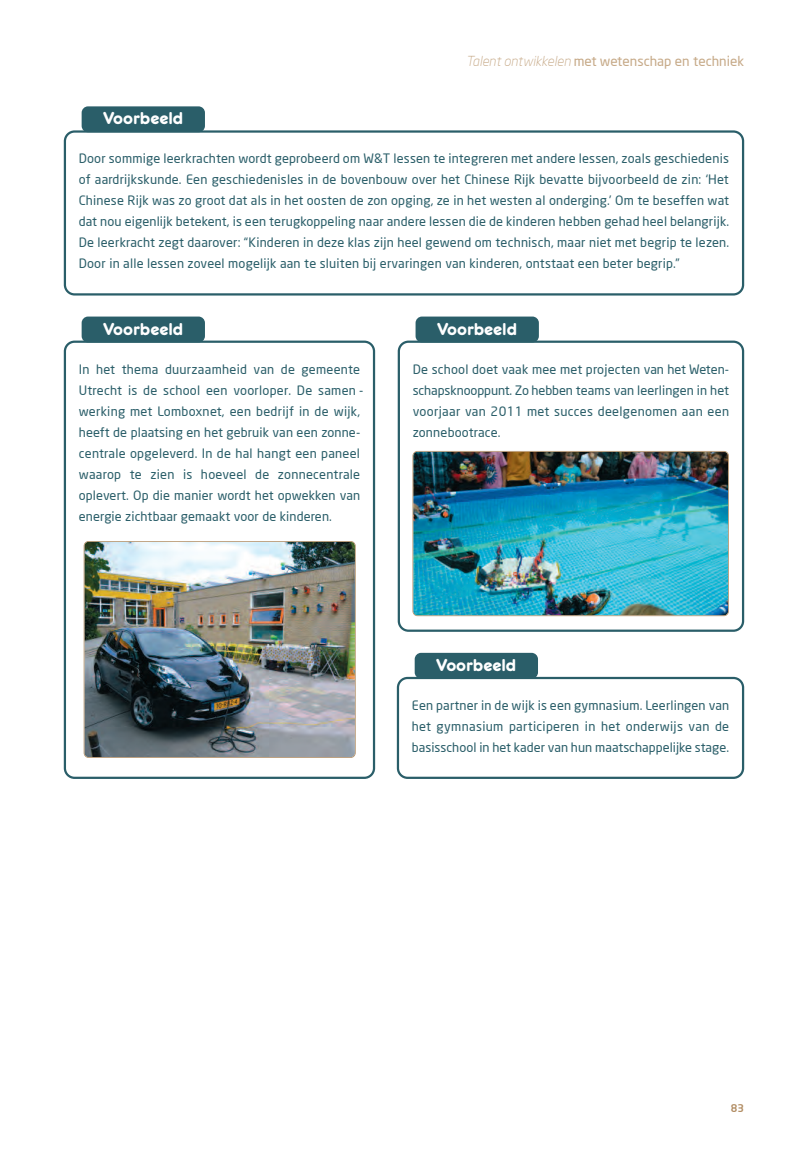
<style>
.page{position:relative;width:808px;height:1149px;background:#fff}
.page>*{position:absolute;margin:0;border:0;box-sizing:border-box;transform-origin:0 0}
.t1{font:18px "Frankfurter Medium Std";color:#fff}
.t2{font:13.5px "Neo Sans";color:#c6a987}
.t3{font:12.75px/21px "Neo Sans";letter-spacing:.015em;color:#2a5e69;text-align:justify}
.t4{font:500 10.5px "Neo Sans";color:#b18c62}
.s1{font-weight:300;font-style:italic}
</style>
<div class="page">
<svg style="left:64px;top:130px;width:680px;height:165px"></svg>
<div style="left:82px;top:106px;width:123px;height:26px;background:#2a5e69;border-radius:6px"></div>
<svg style="left:64px;top:340px;width:311px;height:438px"></svg>
<div style="left:82px;top:316px;width:123px;height:26px;background:#2a5e69;border-radius:6px"></div>
<svg style="left:397px;top:676px;width:347px;height:102px"></svg>
<div style="left:415px;top:652px;width:123px;height:26px;background:#2a5e69;border-radius:6px"></div>
<svg style="left:398px;top:340px;width:346px;height:291px"></svg>
<div style="left:416px;top:316px;width:123px;height:26px;background:#2a5e69;border-radius:6px"></div>
<img style="left:413px;top:451px;width:315px;height:164px;border-radius:4px">
<div style="left:412px;top:451px;width:317px;height:165px;border:2px solid #b18c62;border-radius:5px"></div>
<img style="left:84px;top:541px;width:271px;height:216px;border-radius:4px">
<div style="left:84px;top:541px;width:272px;height:216px;border:2px solid #b18c62;border-radius:5px"></div>
<h1 class="t1" style="left:103px;top:112px;width:82px">Voorbeeld</h1>
<p class="t2" style="left:466px;top:52px;width:279px"><span class="s1">Talent ontwikkelen</span> met wetenschap en techniek</p>
<p class="t3" style="left:79px;top:148px;width:652px">Door sommige leerkrachten wordt geprobeerd om W&amp;T lessen te integreren met andere lessen, zoals geschiedenis of aardrijkskunde. Een geschiedenisles in de bovenbouw over het Chinese Rijk bevatte bijvoorbeeld de zin: ‘Het Chinese Rijk was zo groot dat als in het oosten de zon opging, ze in het westen al onderging.’ Om te beseffen wat dat nou eigenlijk betekent, is een terugkoppeling naar andere lessen die de kinderen hebben gehad heel belangrijk.<br>De leerkracht zegt daarover: “Kinderen in deze klas zijn heel gewend om technisch, maar niet met begrip te lezen.<br>Door in alle lessen zoveel mogelijk aan te sluiten bij ervaringen van kinderen, ontstaat een beter begrip.”</p>
<h1 class="t1" style="left:103px;top:322px;width:82px">Voorbeeld</h1>
<p class="t3" style="left:79px;top:358px;width:286px;text-align:left">In het thema duurzaamheid van de gemeente Utrecht is de school een voorloper. De samen - werking met Lomboxnet, een bedrijf in de wijk, heeft de plaatsing en het gebruik van een zonne - centrale opgeleverd. In de hal hangt een paneel waarop te zien is hoeveel de zonnecentrale oplevert. Op die manier wordt het opwekken van energie zichtbaar gemaakt voor de kinderen.</p>
<h1 class="t1" style="left:437px;top:322px;width:82px">Voorbeeld</h1>
<p class="t3" style="left:413px;top:358px;width:318px">De school doet vaak mee met projecten van het Weten&shy;schapsknooppunt. Zo hebben teams van leerlingen in het voorjaar van 2011 met succes deelgenomen aan een zonnebootrace.</p>
<h1 class="t1" style="left:436px;top:658px;width:82px">Voorbeeld</h1>
<p class="t3" style="left:412px;top:694px;width:319px">Een partner in de wijk is een gymnasium. Leerlingen van het gymnasium participeren in het onderwijs van de basisschool in het kader van hun maatschappelijke stage.</p>
<p class="t4" style="left:731px;top:1100px;width:15px">83</p>
</div>
